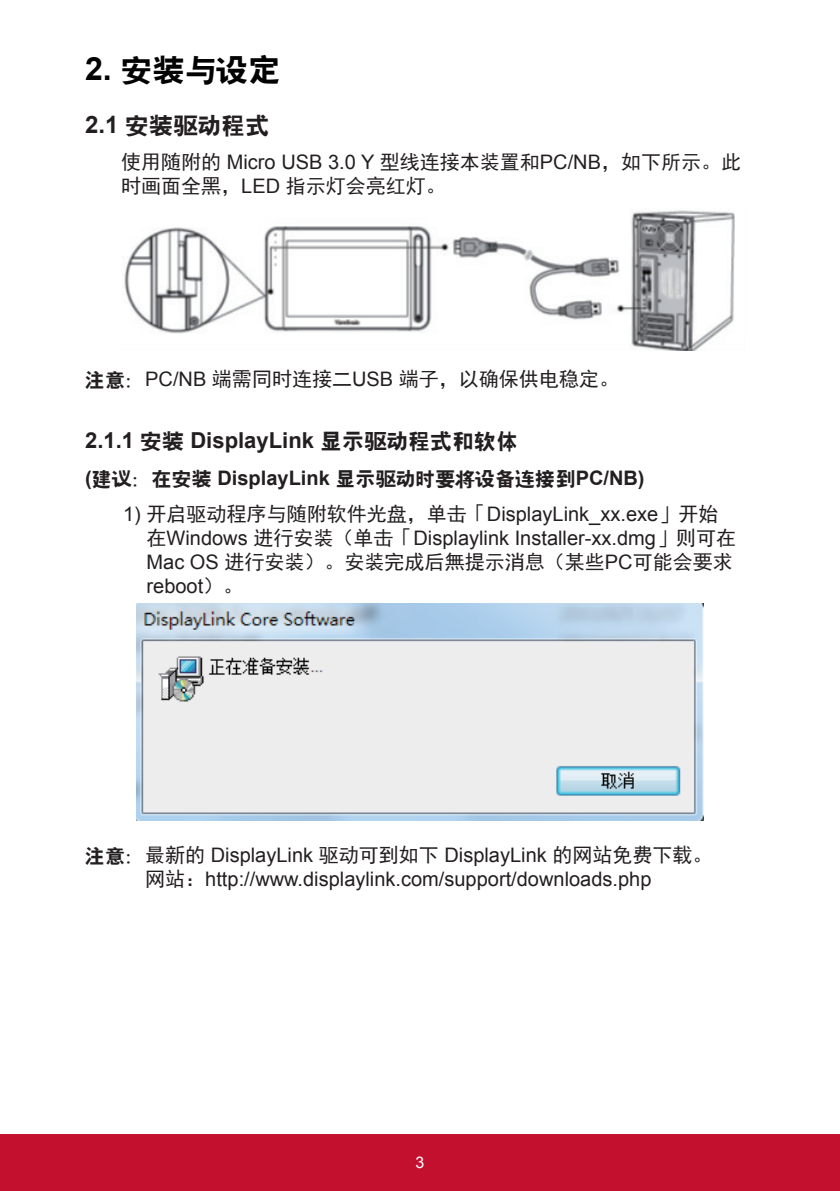
<style>
.page{position:relative;width:840px;height:1191px;background:#fff}
.page>*{position:absolute;margin:0;border:0;box-sizing:border-box;transform-origin:0 0}
.t1{font:32px "RS Cu Hei";color:#030303}
.t2{font:24px "RS Cu Hei";color:#231f20}
.t3{font:700 22px "Arial";color:#231f20}
.t4{font:20px/24px "Arial";color:#231f20}
.t5{font:20px/24px "Sim Hei";color:#231f20}
.t6{font:700 20px "Arial";color:#231f20}
.t7{font:16px "Arial";color:#fff}
.s1{font-family:"Arial";font-weight:700}
.s2{font-family:"Arial"}
.s3{font-family:"RS Cu Hei"}
.s4{font-family:"RS Cu Hei";font-weight:400}
.s5{font-family:"Sim Hei"}
</style>
<div class="page">
<div style="left:0;top:1134px;width:839px;height:57px;background:#c3102f"></div>
<img style="left:124px;top:210px;width:611px;height:140px">
<img style="left:136px;top:603px;width:567px;height:217px">
<h1 class="t1" style="left:85px;top:54px;width:197px"><span class="s1">2.</span> 安装与设定</h1>
<p class="t2" style="left:85px;top:114px;width:186px"><span class="s1">2.1</span> 安装驱动程式</p>
<p class="t5" style="left:121px;top:150px;width:621px">使用随附的 <span class="s2">Micro USB 3.0 Y</span> 型线连接本装置和<span class="s2">PC/NB</span>，如下所示。此时画面全黑，<span class="s2">LED</span> 指示灯会亮红灯。</p>
<p class="t5" style="left:85px;top:367px;width:535px"><span class="s3">注意：</span><span class="s2">PC/NB</span> 端需同时连接二<span class="s2">USB</span> 端子，以确保供电稳定。</p>
<p class="t3" style="left:85px;top:425px;width:434px">2.1.1 <span class="s4">安装</span> DisplayLink <span class="s4">显示驱动程式和软体</span></p>
<p class="t6" style="left:85px;top:465px;width:560px">(<span class="s4">建议：在安装</span> DisplayLink <span class="s4">显示驱动时要将设备连接到</span>PC/NB)</p>
<p class="t4" style="left:146px;top:502px;width:590px;text-indent:-23px">1) <span class="s5">开启驱动程序与随附软件光盘，单击「</span>DisplayLink_xx.exe<span class="s5">」开始在</span>Windows <span class="s5">进行安装（单击「</span>Displaylink Installer-xx.dmg<span class="s5">」则可在</span></p>
<p class="t5" style="left:146px;top:549px;width:587px"><span class="s2">Mac OS</span> 进行安装）。安装完成后無提示消息（某些<span class="s2">PC</span>可能会要求</p>
<p class="t4" style="left:146px;top:574px;width:98px">reboot<span class="s5">）。</span></p>
<p class="t4" style="left:85px;top:843px;width:628px;text-align:center"><span class="s3">注意：</span><span class="s5">最新的</span> DisplayLink <span class="s5">驱动可到如下</span> DisplayLink <span class="s5">的网站免费下载。网站：</span>http://www.displaylink.com/support/downloads.php</p>
<p class="t7" style="left:415px;top:1152px;width:10px">3</p>
</div>
